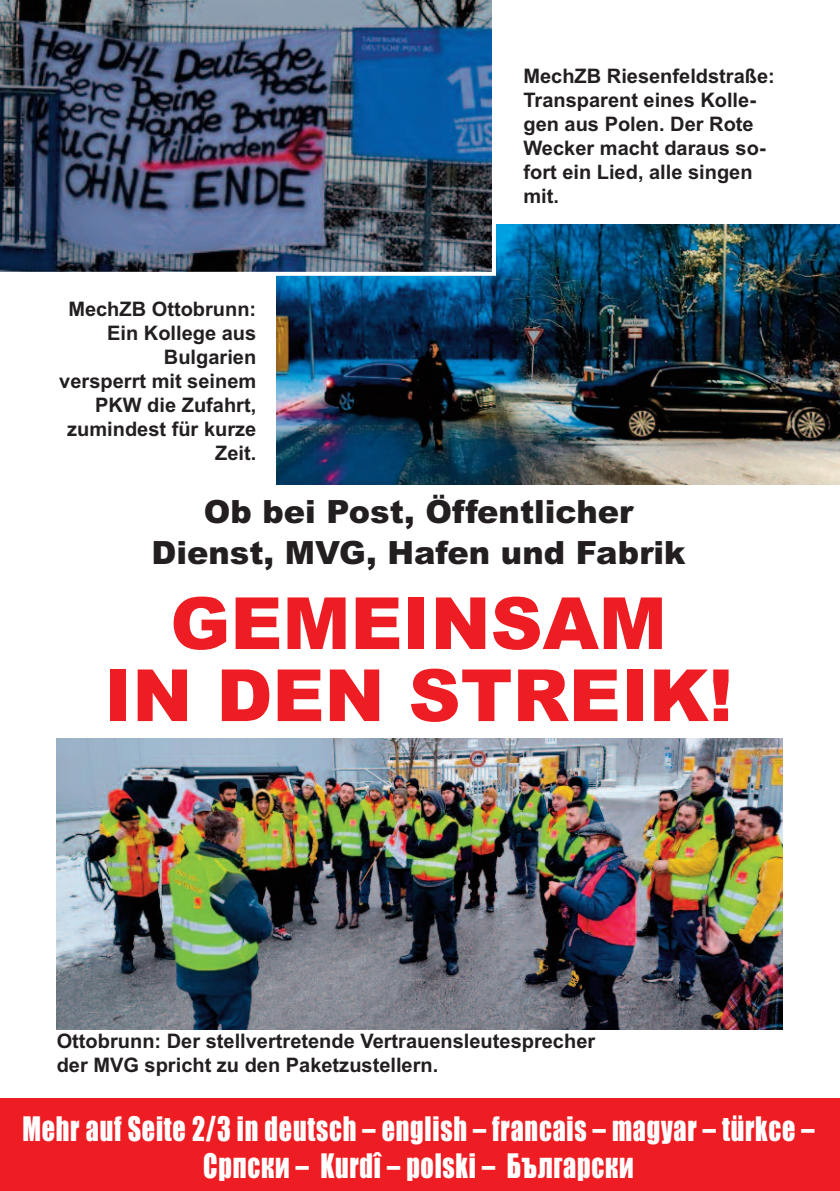
<style>
.page{position:relative;width:840px;height:1191px;background:#fff}
.page>*{position:absolute;margin:0;border:0;box-sizing:border-box;transform-origin:0 0}
.t1{font:900 72px/72px "Arial";color:#ee1d23;text-align:center}
.t2{font:900 32px/40.8px "Arial";color:#231f20;text-align:center}
.t3{font:31.2px/37px "Impact";letter-spacing:.03em;color:#fff;text-align:center;scale:.83 1}
.t4{font:700 20px/24px "Arial";color:#231f20}
</style>
<div class="page">
<img style="left:57px;top:738px;width:724px;height:291px">
<div style="left:0;top:1098px;width:839px;height:93px;background:#ee1d23"></div>
<img style="left:276px;top:224px;width:563px;height:260px">
<img style="left:0;top:0;width:495px;height:276px">
<p class="t4" style="left:59px;top:297px;width:198px;text-align:right">MechZB Ottobrunn:<br>Ein Kollege aus<br>Bulgarien<br>versperrt mit seinem<br>PKW die Zufahrt, zumindest für kurze<br>Zeit.</p>
<p class="t4" style="left:523px;top:64px;width:253px">MechZB Riesenfeldstraße:<br>Transparent eines Kolle&shy;gen aus Polen. Der Rote<br>Wecker macht daraus so&shy;fort ein Lied, alle singen mit.</p>
<h2 class="t2" style="left:151px;top:492px;width:535px">Ob bei Post, Öffentlicher<br>Dienst, MVG, Hafen und Fabrik</h2>
<h1 class="t1" style="left:104px;top:588px;width:629px">GEMEINSAM<br>IN DEN STREIK!</h1>
<p class="t4" style="left:57px;top:1029px;width:539px">Ottobrunn: Der stellvertretende Vertrauensleutesprecher der MVG spricht zu den Paketzustellern.</p>
<h3 class="t3" style="left:22px;top:1112px;width:955px">Mehr auf Seite 2/3 in deutsch – english – francais – magyar – türkce –<br>Српски – Kurdî – polski – Български</h3>
</div>
